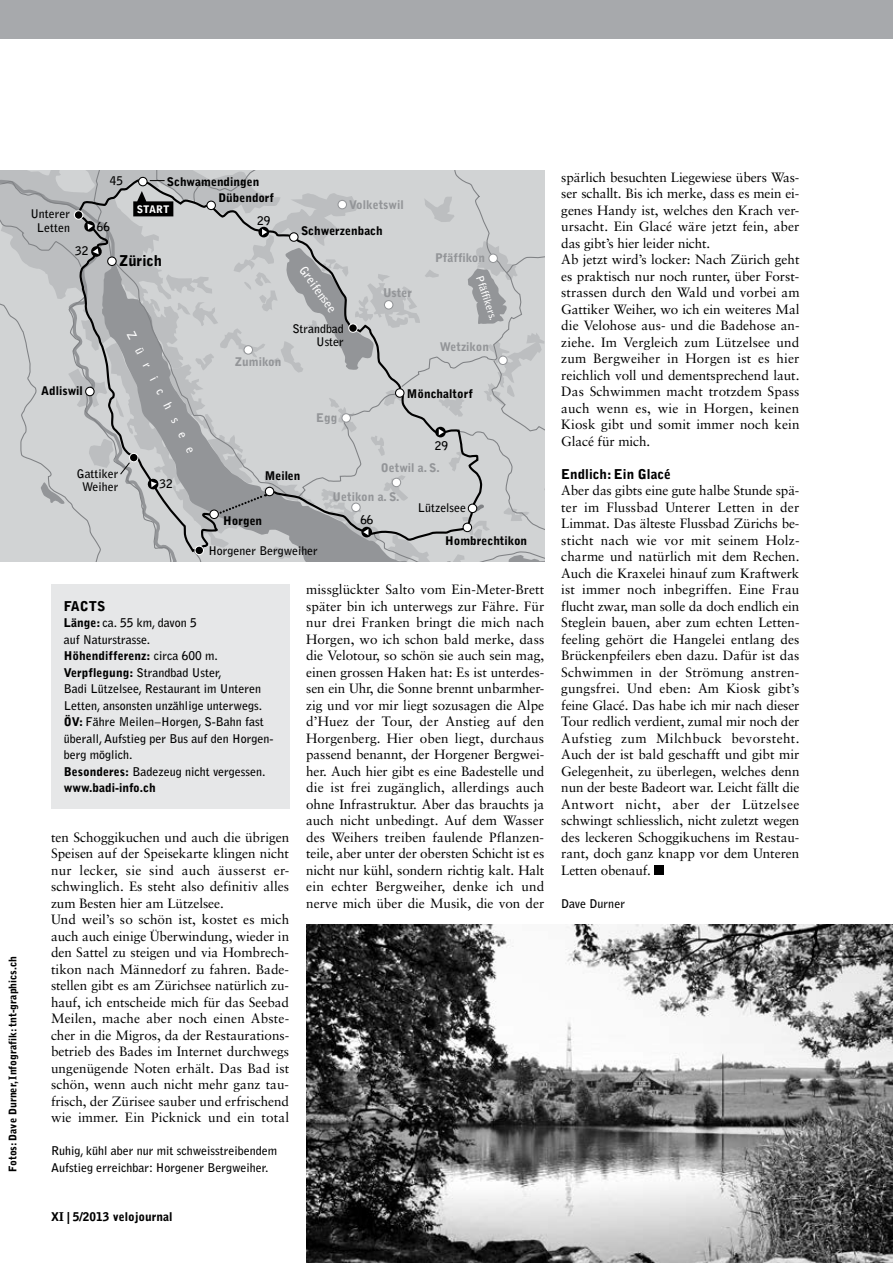
<style>
.page{position:relative;width:893px;height:1263px;background:#fff}
.page>*{position:absolute;margin:0;border:0;box-sizing:border-box;transform-origin:0 0}
.t1{font:900 14.85px "Bell Gothic";color:#000}
.t2{font:13.5px/16.5px "Sabon";color:#000}
.t3{font:900 13.5px "Bell Gothic";color:#000}
.t4{font:700 12px/16.5px "Bell Gothic";color:#000}
.t5{font:900 12px "Bell Gothic";color:#000}
.t6{font:700 11.85px/13.4px "Bell Gothic";color:#000;text-align:center}
.t7{font:900 11.85px/15.9px "Bell Gothic";color:#000}
.t8{font:900 11.85px "Bell Gothic";color:#939598}
.t9{font:700 11.85px "Bell Gothic";color:#fff}
.t10{font:900 10.5px "Bell Gothic";color:#000}
.t11{font:700 10.35px "Bell Gothic";color:#fff}
.t12{font:900 10.35px "Bell Gothic";color:#fff}
.s1{font-weight:900}
</style>
<div class="page">
<div style="left:0;top:0;width:893px;height:38px;background:#a7a9ac"></div>
<svg style="left:0;top:170px;width:545px;height:391px;background:#c1c3c5"></svg>
<img style="left:306px;top:924px;width:587px;height:339px">
<div style="left:51px;top:584px;width:238px;height:225px;background:#e6e7e8"></div>
<div style="left:654px;top:865px;width:10px;height:10px;background:#000"></div>
<p class="t10" style="left:6px;top:1172px;width:218px;rotate:-90deg">Fotos: Dave Durner, Infografik: tnt-graphics.ch</p>
<p class="t6" style="left:30px;top:207px;width:41px">Unterer<br>Letten</p>
<p class="t6" style="left:75px;top:244px;width:15px">32</p>
<p class="t6" style="left:110px;top:174px;width:15px">45</p>
<p class="t6" style="left:97px;top:220px;width:15px">66</p>
<p class="t7" style="left:218px;top:174px;width:57px;text-indent:-51px">Schwamendingen<br>Dübendorf</p>
<p class="t12" style="left:137px;top:203px;width:34px">START</p>
<p class="t6" style="left:257px;top:214px;width:15px">29</p>
<p class="t1" style="left:119px;top:252px;width:44px">Zürich</p>
<p class="t7" style="left:41px;top:383px;width:43px">Adliswil</p>
<p class="t9" style="left:137px;top:329px;width:137px;rotate:63deg">Zürichsee</p>
<p class="t8" style="left:235px;top:355px;width:48px">Zumikon</p>
<p class="t8" style="left:349px;top:198px;width:56px">Volketswil</p>
<p class="t7" style="left:301px;top:223px;width:83px">Schwerzenbach</p>
<p class="t9" style="left:308px;top:263px;width:56px;rotate:54deg">Greifensee</p>
<p class="t6" style="left:292px;top:322px;width:53px;text-align:right">Strandbad<br>Uster</p>
<p class="t8" style="left:383px;top:286px;width:31px">Uster</p>
<p class="t8" style="left:435px;top:250px;width:52px">Pfäffikon</p>
<p class="t11" style="left:485px;top:274px;width:48px;rotate:72deg">Pfäffikers.</p>
<p class="t8" style="left:440px;top:340px;width:51px">Wetzikon</p>
<p class="t8" style="left:316px;top:410px;width:23px">Egg</p>
<p class="t7" style="left:407px;top:386px;width:68px">Mönchaltorf</p>
<p class="t6" style="left:435px;top:439px;width:15px">29</p>
<p class="t6" style="left:77px;top:467px;width:43px">Gattiker<br>Weiher</p>
<p class="t6" style="left:159px;top:477px;width:15px">32</p>
<p class="t7" style="left:265px;top:468px;width:37px">Meilen</p>
<p class="t7" style="left:223px;top:513px;width:40px">Horgen</p>
<p class="t6" style="left:208px;top:544px;width:111px">Horgener Bergweiher</p>
<p class="t8" style="left:381px;top:461px;width:60px">Oetwil a. S.</p>
<p class="t8" style="left:333px;top:490px;width:68px">Uetikon a. S.</p>
<p class="t6" style="left:418px;top:501px;width:50px">Lützelsee</p>
<p class="t6" style="left:360px;top:513px;width:15px">66</p>
<p class="t7" style="left:445px;top:533px;width:84px">Hombrechtikon</p>
<p class="t3" style="left:64px;top:598px;width:26px">Facts</p>
<p class="t4" style="left:64px;top:615px;width:211px"><span class="s1">Länge:</span> ca. 55 km, davon 5<br>auf Naturstrasse.<br><span class="s1">Höhendifferenz:</span> circa 600 m.<br><span class="s1">Verpflegung:</span> Strandbad Uster,<br>Badi Lützelsee, Restaurant im Unteren<br>Letten, ansonsten unzählige unterwegs.<br><span class="s1">ÖV:</span> Fähre Meilen–Horgen, S-Bahn fast überall, Aufstieg per Bus auf den Horgen&shy;berg möglich.<br><span class="s1">Besonderes:</span> Badezeug nicht vergessen. <span class="s1">www.badi-info.ch</span></p>
<p class="t2" style="left:51px;top:829px;width:240px">ten Schoggikuchen und auch die übrigen Speisen auf der Speisekarte klingen nicht nur lecker, sie sind auch äusserst er&shy;schwinglich. Es steht also definitiv alles zum Besten hier am Lützelsee.<br>Und weil’s so schön ist, kostet es mich auch auch einige Überwindung, wieder in den Sattel zu steigen und via Hombrech&shy;tikon nach Männedorf zu fahren. Bade&shy;stellen gibt es am Zürichsee natürlich zu&shy;hauf, ich entscheide mich für das Seebad Meilen, mache aber noch einen Abste&shy;cher in die Migros, da der Restaurations&shy;betrieb des Bades im Internet durchwegs ungenügende Noten erhält. Das Bad ist schön, wenn auch nicht mehr ganz tau&shy;frisch, der Zürisee sauber und erfrischend wie immer. Ein Picknick und ein total</p>
<p class="t4" style="left:51px;top:1143px;width:228px">Ruhig, kühl aber nur mit schweisstreibendem<br>Aufstieg erreichbar: Horgener Bergweiher.</p>
<p class="t2" style="left:306px;top:581px;width:240px;text-align:justify">missglückter Salto vom Ein-Meter-Brett später bin ich unterwegs zur Fähre. Für nur drei Franken bringt die mich nach Horgen, wo ich schon bald merke, dass die Velotour, so schön sie auch sein mag, einen grossen Haken hat: Es ist unterdes&shy;sen ein Uhr, die Sonne brennt unbarmher&shy;zig und vor mir liegt sozusagen die Alpe d’Huez der Tour, der Anstieg auf den Horgenberg. Hier oben liegt, durchaus passend benannt, der Horgener Bergwei&shy;her. Auch hier gibt es eine Badestelle und die ist frei zugänglich, allerdings auch ohne Infrastruktur. Aber das brauchts ja auch nicht unbedingt. Auf dem Wasser des Weihers treiben faulende Pflanzen&shy;teile, aber unter der obersten Schicht ist es nicht nur kühl, sondern richtig kalt. Halt ein echter Bergweiher, denke ich und nerve mich über die Musik, die von der</p>
<p class="t5" style="left:51px;top:1210px;width:123px">XI | 5/2013 velojournal</p>
<p class="t2" style="left:561px;top:168px;width:240px">spärlich besuchten Liegewiese übers Was&shy;ser schallt. Bis ich merke, dass es mein ei&shy;genes Handy ist, welches den Krach ver&shy;ursacht. Ein Glacé wäre jetzt fein, aber das gibt’s hier leider nicht.<br>Ab jetzt wird’s locker: Nach Zürich geht es praktisch nur noch runter, über Forst&shy;strassen durch den Wald und vorbei am Gattiker Weiher, wo ich ein weiteres Mal die Velohose aus- und die Badehose an&shy;ziehe. Im Vergleich zum Lützelsee und zum Bergweiher in Horgen ist es hier reichlich voll und dementsprechend laut.<br>Das Schwimmen macht trotzdem Spass auch wenn es, wie in Horgen, keinen Kiosk gibt und somit immer noch kein Glacé für mich.</p>
<p class="t3" style="left:561px;top:466px;width:111px">Endlich: Ein Glacé</p>
<p class="t2" style="left:561px;top:482px;width:240px;text-align:justify">Aber das gibts eine gute halbe Stunde spä&shy;ter im Flussbad Unterer Letten in der Limmat. Das älteste Flussbad Zürichs be&shy;sticht nach wie vor mit seinem Holz&shy;charme und natürlich mit dem Rechen.<br>Auch die Kraxelei hinauf zum Kraftwerk ist immer noch inbegriffen. Eine Frau flucht zwar, man solle da doch endlich ein Steglein bauen, aber zum echten Letten&shy;feeling gehört die Hangelei entlang des Brückenpfeilers eben dazu. Dafür ist das Schwimmen in der Strömung anstren&shy;gungsfrei. Und eben: Am Kiosk gibt’s feine Glacé. Das habe ich mir nach dieser Tour redlich verdient, zumal mir noch der Aufstieg zum Milchbuck bevorsteht.<br>Auch der ist bald geschafft und gibt mir Gelegenheit, zu überlegen, welches denn nun der beste Badeort war. Leicht fällt die Antwort nicht, aber der Lützelsee schwingt schliesslich, nicht zuletzt wegen des leckeren Schoggikuchens im Restau&shy;rant, doch ganz knapp vor dem Unteren Letten obenauf.</p>
<p class="t4" style="left:561px;top:895px;width:65px">Dave Durner</p>
</div>
